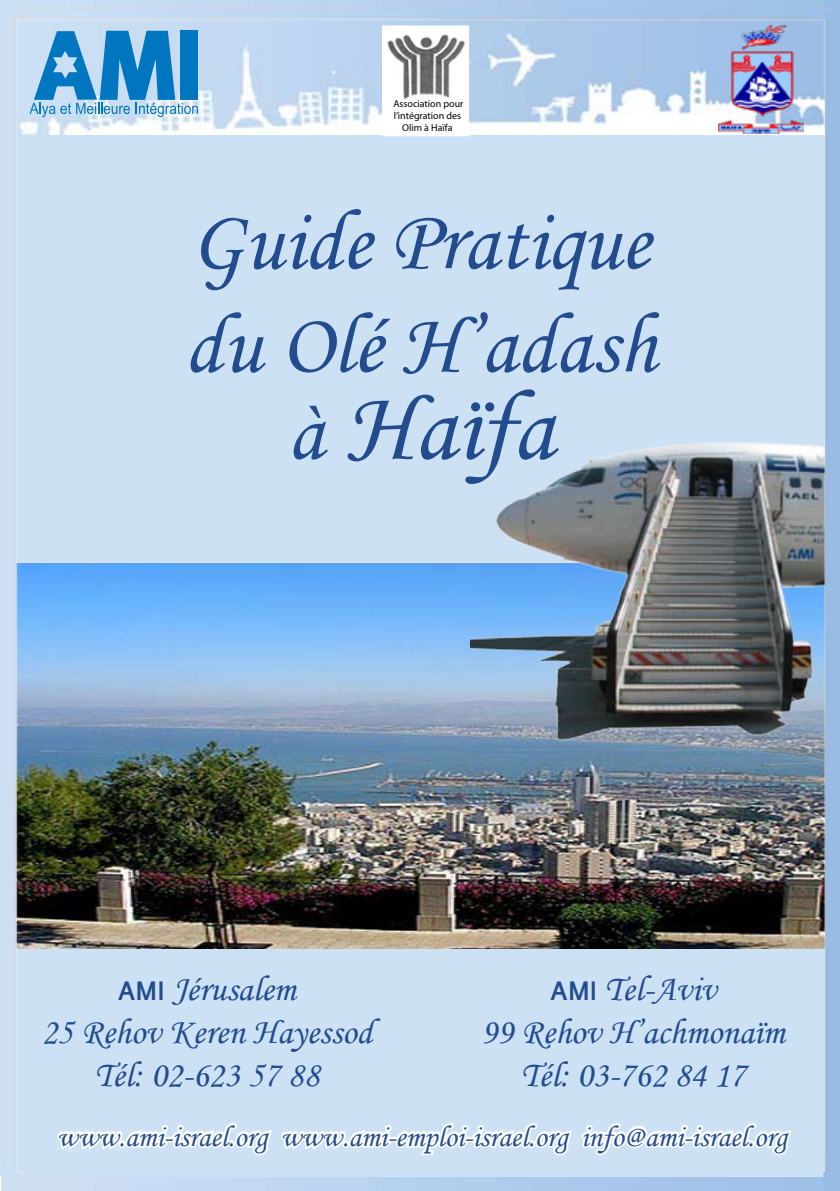
<style>
.page{position:relative;width:840px;height:1191px;background:#fff}
.page>*{position:absolute;margin:0;border:0;box-sizing:border-box;transform-origin:0 0}
.t1{font:100px "Monotype Corsiva";color:#224c8e}
.t2{font:86px/103.2px "Monotype Corsiva";color:#224c8e}
.t3{font:36px/43.2px "Monotype Corsiva";color:#224c8e;text-align:center}
.t4{font:30px "Monotype Corsiva";color:#224c8e}
.t5{font:10px/12px "Myriad Pro";color:#000;text-align:center}
.s1{font-size:86px}
.s2{font-family:"Win Soft Pro";font-weight:500}
</style>
<div class="page">
<img style="left:2px;top:0;width:837px;height:1191px">
<div style="left:28px;top:1157px;width:794px;height:19px;background:#cde1f5"></div>
<img style="left:718px;top:26px;width:85px;height:108px">
<svg style="left:29px;top:31px;width:169px;height:86px;background:#5ea6d7"></svg>
<div style="left:383px;top:26px;width:85px;height:109px;background:#fff"></div>
<img style="left:387px;top:34px;width:78px;height:66px">
<p class="t5" style="left:393px;top:97px;width:71px">Association pour l’intégration des<br>Olim à Haïfa</p>
<h2 class="t2" style="left:184px;top:190px;width:473px">Guide Pratique du Olé H’adash</h2>
<h1 class="t1" style="left:287px;top:367px;width:268px"><span class="s1">à</span> Haïfa</h1>
<p class="t3" style="left:41px;top:967px;width:332px"><span class="s2">AMI</span> Jérusalem<br>25 Rehov Keren Hayessod<br>Tél: 02-623 57 88</p>
<p class="t3" style="left:481px;top:967px;width:305px"><span class="s2">AMI</span> Tel-Aviv<br>99 Rehov H’achmonaïm<br>Tél: 03-762 84 17</p>
<p class="t4" style="left:57px;top:1118px;width:730px">www.ami-israel.org www.ami-emploi-israel.org info@ami-israel.org</p>
</div>
